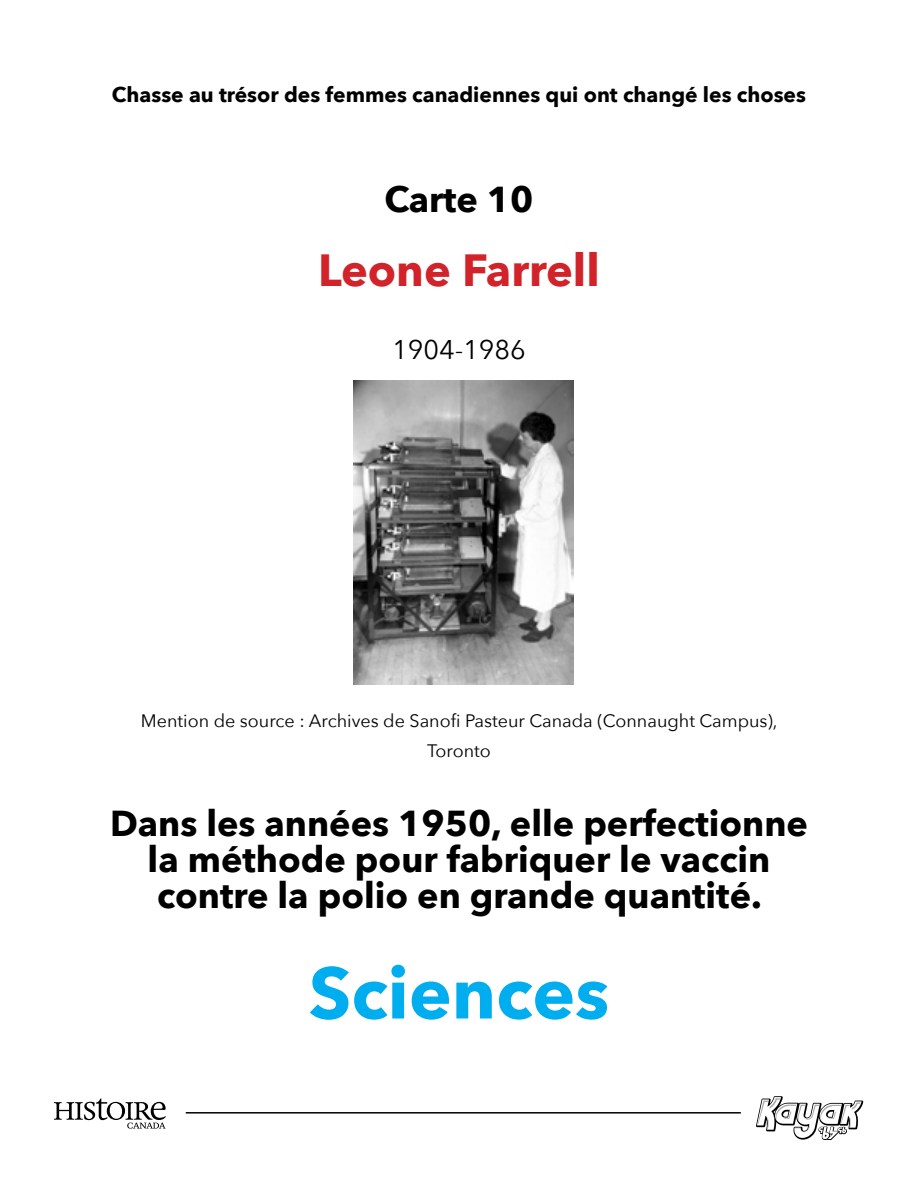
<style>
.page{position:relative;width:918px;height:1188px;background:#fff}
.page>*{position:absolute;margin:0;border:0;box-sizing:border-box;transform-origin:0 0}
.t1{font:700 72px "Avenir Next";color:#00aeef}
.t2{font:700 45px "Avenir Next";color:#d2232a}
.t3{font:700 36px/36px "Avenir Next";color:#000;text-align:center}
.t4{font:27px "Avenir Next";color:#000}
.t5{font:700 21px "Avenir Next";color:#000}
.t6{font:18px/30px "Avenir Next";color:#000;text-align:center}
</style>
<div class="page">
<svg style="left:756px;top:1096px;width:107px;height:44px"></svg>
<hr style="left:186px;top:1112px;width:555px;height:2px;background:#000">
<svg style="left:54px;top:1099px;width:112px;height:30px"></svg>
<img style="left:354px;top:380px;width:219px;height:305px">
<p class="t5" style="left:112px;top:81px;width:696px">Chasse au trésor des femmes canadiennes qui ont changé les choses</p>
<p class="t3" style="left:385px;top:183px;width:150px">Carte 10</p>
<p class="t2" style="left:318px;top:241px;width:283px">Leone Farrell</p>
<p class="t4" style="left:392px;top:332px;width:135px">1904-1986</p>
<p class="t6" style="left:141px;top:706px;width:638px">Mention de source : Archives de Sanofi Pasteur Canada (Connaught Campus),<br>Toronto</p>
<p class="t3" style="left:110px;top:807px;width:699px">Dans les années 1950, elle perfectionne la méthode pour fabriquer le vaccin contre la polio en grande quantité.</p>
<h1 class="t1" style="left:309px;top:946px;width:302px">Sciences</h1>
</div>
